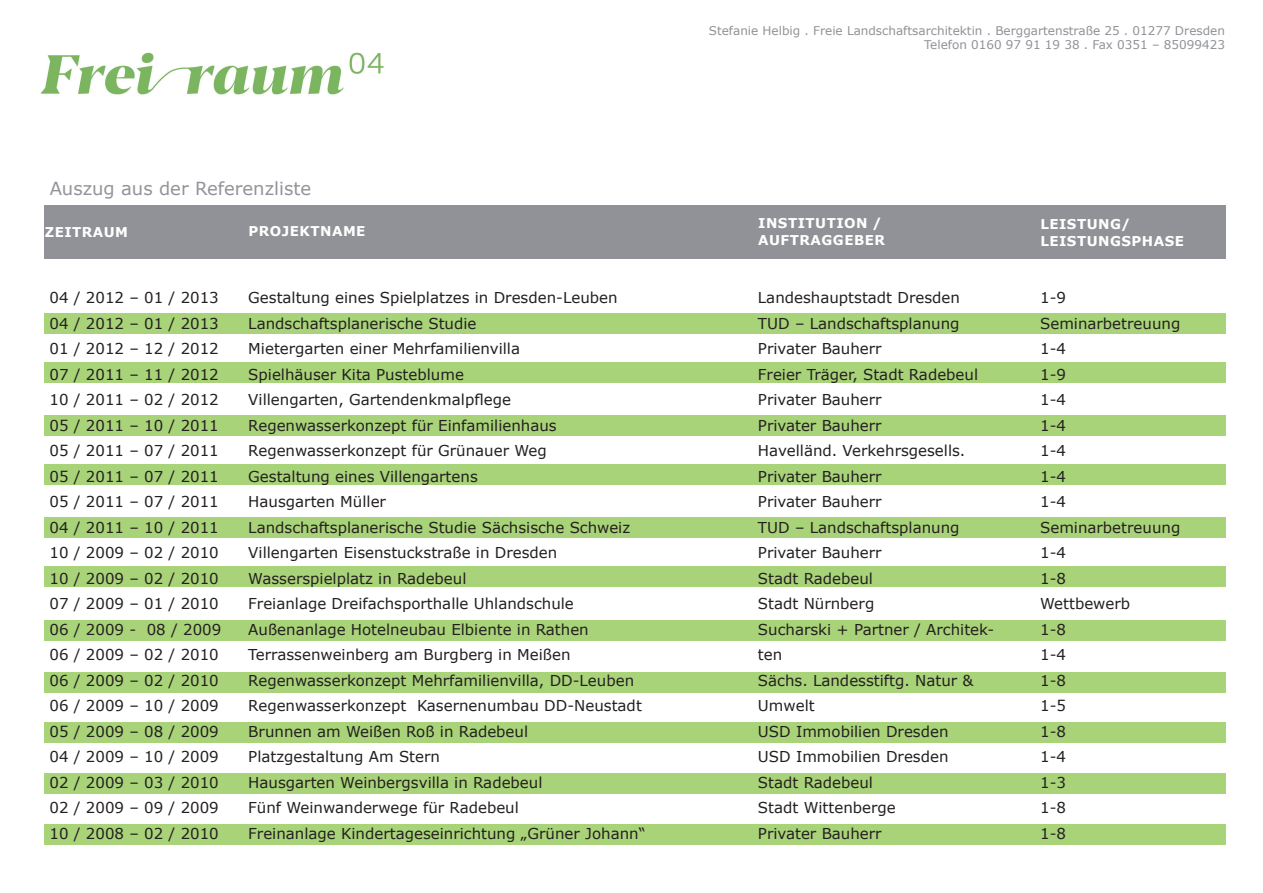
<style>
.page{position:relative;width:1263px;height:893px;background:#fff}
.page>*{position:absolute;margin:0;border:0;box-sizing:border-box;transform-origin:0 0}
.t1{font:18px "Verdana";color:#919498}
.t2{font:15px/25.5px "Verdana";color:#231f20}
.t3{font:700 13.5px/16.2px "Verdana";letter-spacing:.035em;color:#fff}
.t4{font:12px/14.4px "Verdana";color:#909297;text-align:right}
</style>
<div class="page">
<div style="left:44px;top:205px;width:1181px;height:54px;background:#909297"></div>
<div style="left:44px;top:517px;width:1181px;height:21px;background:#a9d378"></div>
<div style="left:44px;top:773px;width:1181px;height:21px;background:#a9d378"></div>
<div style="left:44px;top:566px;width:1181px;height:21px;background:#a9d378"></div>
<div style="left:44px;top:824px;width:1181px;height:21px;background:#a9d378"></div>
<div style="left:44px;top:313px;width:1181px;height:21px;background:#a9d378"></div>
<div style="left:44px;top:362px;width:1181px;height:21px;background:#a9d378"></div>
<div style="left:44px;top:620px;width:1181px;height:21px;background:#a9d378"></div>
<div style="left:44px;top:415px;width:1181px;height:21px;background:#a9d378"></div>
<div style="left:44px;top:672px;width:1181px;height:21px;background:#a9d378"></div>
<div style="left:44px;top:464px;width:1181px;height:21px;background:#a9d378"></div>
<div style="left:44px;top:722px;width:1181px;height:21px;background:#a9d378"></div>
<img style="left:40px;top:52px;width:344px;height:43px">
<p class="t1" style="left:50px;top:176px;width:263px">Auszug aus der Referenzliste</p>
<p class="t4" style="left:709px;top:23px;width:518px">Stefanie Helbig . Freie Landschaftsarchitektin . Berggartenstraße 25 . 01277 Dresden<br>Telefon 0160 97 91 19 38 . Fax 0351 – 85099423</p>
<p class="t3" style="left:45px;top:224px;width:85px">ZEITRAUM</p>
<p class="t3" style="left:249px;top:223px;width:118px">PROJEKTNAME</p>
<p class="t3" style="left:758px;top:215px;width:128px">INSTITUTION /<br>AUFTRAGGEBER</p>
<p class="t3" style="left:1040px;top:216px;width:145px">LEISTUNG/<br>LEISTUNGSPHASE</p>
<p class="t2" style="left:50px;top:285px;width:173px">04 / 2012 – 01 / 2013<br>04 / 2012 – 01 / 2013<br>01 / 2012 – 12 / 2012<br>07 / 2011 – 11 / 2012<br>10 / 2011 – 02 / 2012<br>05 / 2011 – 10 / 2011<br>05 / 2011 – 07 / 2011<br>05 / 2011 – 07 / 2011<br>05 / 2011 – 07 / 2011<br>04 / 2011 – 10 / 2011<br>10 / 2009 – 02 / 2010<br>10 / 2009 – 02 / 2010<br>07 / 2009 – 01 / 2010<br>06 / 2009 - 08 / 2009<br>06 / 2009 – 02 / 2010<br>06 / 2009 – 02 / 2010<br>06 / 2009 – 10 / 2009<br>05 / 2009 – 08 / 2009<br>04 / 2009 – 10 / 2009<br>02 / 2009 – 03 / 2010<br>02 / 2009 – 09 / 2009<br>10 / 2008 – 02 / 2010</p>
<p class="t2" style="left:248px;top:285px;width:399px">Gestaltung eines Spielplatzes in Dresden-Leuben Landschaftsplanerische Studie<br>Mietergarten einer Mehrfamilienvilla<br>Spielhäuser Kita Pusteblume<br>Villengarten, Gartendenkmalpflege Regenwasserkonzept für Einfamilienhaus Regenwasserkonzept für Grünauer Weg<br>Gestaltung eines Villengartens<br>Hausgarten Müller<br>Landschaftsplanerische Studie Sächsische Schweiz Villengarten Eisenstuckstraße in Dresden Wasserspielplatz in Radebeul<br>Freianlage Dreifachsporthalle Uhlandschule Außenanlage Hotelneubau Elbiente in Rathen Terrassenweinberg am Burgberg in Meißen Regenwasserkonzept Mehrfamilienvilla, DD-Leuben Regenwasserkonzept Kasernenumbau DD-Neustadt Brunnen am Weißen Roß in Radebeul Platzgestaltung Am Stern<br>Hausgarten Weinbergsvilla in Radebeul<br>Fünf Weinwanderwege für Radebeul<br>Freinanlage Kindertageseinrichtung „Grüner Johann“</p>
<p class="t2" style="left:758px;top:285px;width:238px">Landeshauptstadt Dresden<br>TUD – Landschaftsplanung<br>Privater Bauherr<br>Freier Träger, Stadt Radebeul<br>Privater Bauherr<br>Privater Bauherr<br>Havelländ. Verkehrsgesells.<br>Privater Bauherr<br>Privater Bauherr<br>TUD – Landschaftsplanung<br>Privater Bauherr<br>Stadt Radebeul<br>Stadt Nürnberg<br>Sucharski + Partner / Architek&shy;ten<br>Sächs. Landesstiftg. Natur &amp;<br>Umwelt<br>USD Immobilien Dresden<br>USD Immobilien Dresden<br>Stadt Radebeul<br>Stadt Wittenberge<br>Privater Bauherr</p>
<p class="t2" style="left:1040px;top:285px;width:142px">1-9<br>Seminarbetreuung<br>1-4<br>1-9<br>1-4<br>1-4<br>1-4<br>1-4<br>1-4<br>Seminarbetreuung<br>1-4<br>1-8<br>Wettbewerb<br>1-8<br>1-4<br>1-8<br>1-5<br>1-8<br>1-4<br>1-3<br>1-8<br>1-8</p>
</div>
